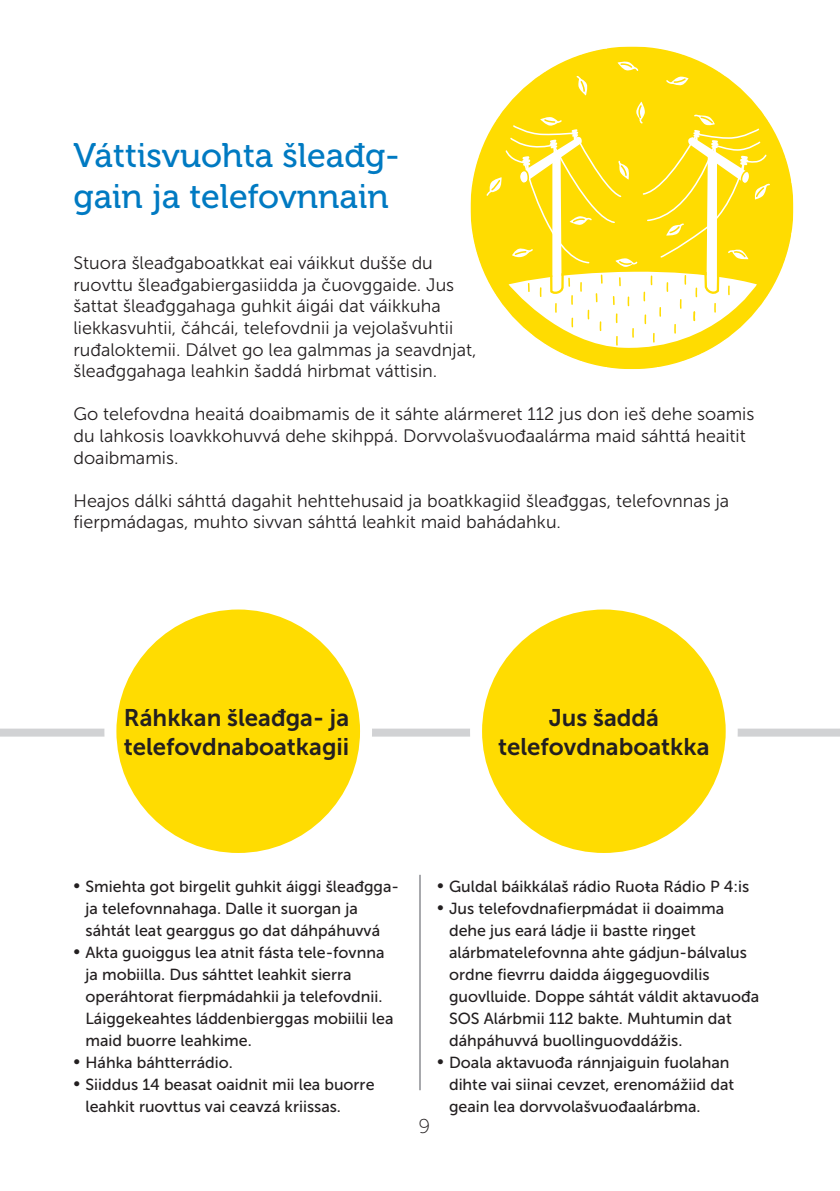
<style>
.page{position:relative;width:840px;height:1191px;background:#fff}
.page>*{position:absolute;margin:0;border:0;box-sizing:border-box;transform-origin:0 0}
.t1{font:34px/40.8px "Museo 500";color:#007ac2}
.t2{font:24px/28.8px "Museo Sans 700";color:#231f20}
.t3{font:20px "Museo Sans 100";color:#231f20}
.t4{font:18px/21.6px "Museo Sans 300";color:#231f20}
.t5{font:16px/22px "Museo Sans 500";color:#231f20}
.s1{font-family:"Myriad Pro";font-size:24px}
</style>
<div class="page">
<div style="left:0;top:728px;width:839px;height:8px;background:#d1d2d4"></div>
<svg style="left:470px;top:46px;width:323px;height:246px;fill:#ffdc06"></svg>
<svg style="left:575px;top:75px;width:13px;height:20px"></svg>
<svg style="left:617px;top:60px;width:22px;height:12px"></svg>
<svg style="left:664px;top:77px;width:24px;height:9px"></svg>
<svg style="left:485px;top:102px;width:285px;height:267px"></svg>
<div style="left:110px;top:603px;width:256px;height:256px;background:#ffdc01;border-radius:50%"></div>
<div style="left:104px;top:597px;width:268px;height:268px;border:12px solid #fff;border-radius:50%"></div>
<div style="left:476px;top:603px;width:255px;height:256px;background:#ffdc01;border-radius:50%"></div>
<div style="left:470px;top:597px;width:267px;height:268px;border:12px solid #fff;border-radius:50%"></div>
<hr style="left:419px;top:874px;width:2px;height:216px;background:#a8a9ad">
<p class="t1" style="left:73px;top:135px;width:328px">Váttisvuohta šleađg&shy;gain ja telefovnnain</p>
<p class="t4" style="left:73px;top:252px;width:404px">Stuora šleađgaboatkkat eai váikkut dušše du ruovttu šleađgabiergasiidda ja čuovggaide. Jus šattat šleađggahaga guhkit áigái dat váikkuha liekkasvuhtii, čáhcái, telefovdnii ja vejolašvuhtii ruđaloktemii. Dálvet go lea galmmas ja seavdnjat, šleađggahaga leahkin šaddá hirbmat váttisin.</p>
<p class="t4" style="left:73px;top:403px;width:682px">Go telefovdna heaitá doaibmamis de it sáhte alármeret 112 jus don ieš dehe soamis du lahkosis loavkkohuvvá dehe skihppá. Dorvvolašvuođaalárma maid sáhttá heaitit doaibmamis.</p>
<p class="t4" style="left:73px;top:490px;width:657px">Heajos dálki sáhttá dagahit hehttehusaid ja boatkkagiid šleađggas, telefovnnas ja fierpmádagas, muhto sivvan sáhttá leahkit maid bahádahku.</p>
<p class="t2" style="left:124px;top:703px;width:227px">Ráhkkan šleađga- ja telefovdnaboatkagii</p>
<p class="t2" style="left:498px;top:703px;width:213px;text-align:center">Jus šaddá telefovdnaboatkka</p>
<p class="t5" style="left:85px;top:875px;width:315px;text-indent:-12px"><span class="s1">•</span> Smiehta got birgelit guhkit áiggi šleađgga&shy;ja telefovnnahaga. Dalle it suorgan ja sáhtát leat gearggus go dat dáhpáhuvvá</p>
<p class="t5" style="left:85px;top:941px;width:309px;text-indent:-12px"><span class="s1">•</span> Akta guoiggus lea atnit fásta tele-fovnna ja mobiilla. Dus sáhttet leahkit sierra operáhtorat fierpmádahkii ja telefovdnii.<br>Láiggekeahtes láddenbierggas mobiilii lea maid buorre leahkime.</p>
<p class="t5" style="left:73px;top:1051px;width:161px"><span class="s1">•</span> Háhka báhtterrádio.</p>
<p class="t5" style="left:85px;top:1073px;width:290px;text-indent:-12px"><span class="s1">•</span> Siiddus 14 beasat oaidnit mii lea buorre leahkit ruovttus vai ceavzá kriissas.</p>
<p class="t3" style="left:418px;top:1115px;width:13px">9</p>
<p class="t5" style="left:437px;top:876px;width:314px"><span class="s1">•</span> Guldal báikkálaš rádio Ruoŧa Rádio P 4:is</p>
<p class="t5" style="left:449px;top:898px;width:311px;text-indent:-12px"><span class="s1">•</span> Jus telefovdnafierpmádat ii doaimma dehe jus eará ládje ii bastte riŋget alárbmatelefovnna ahte gádjun-bálvalus ordne fievrru daidda áiggeguovdilis guovlluide. Doppe sáhtát váldit aktavuođa SOS Alárbmii 112 bakte. Muhtumin dat dáhpáhuvvá buollinguovddážis.</p>
<p class="t5" style="left:449px;top:1052px;width:286px;text-indent:-12px"><span class="s1">•</span> Doala aktavuođa ránnjaiguin fuolahan dihte vai siinai cevzet, erenomážiid dat geain lea dorvvolašvuođaalárbma.</p>
</div>
